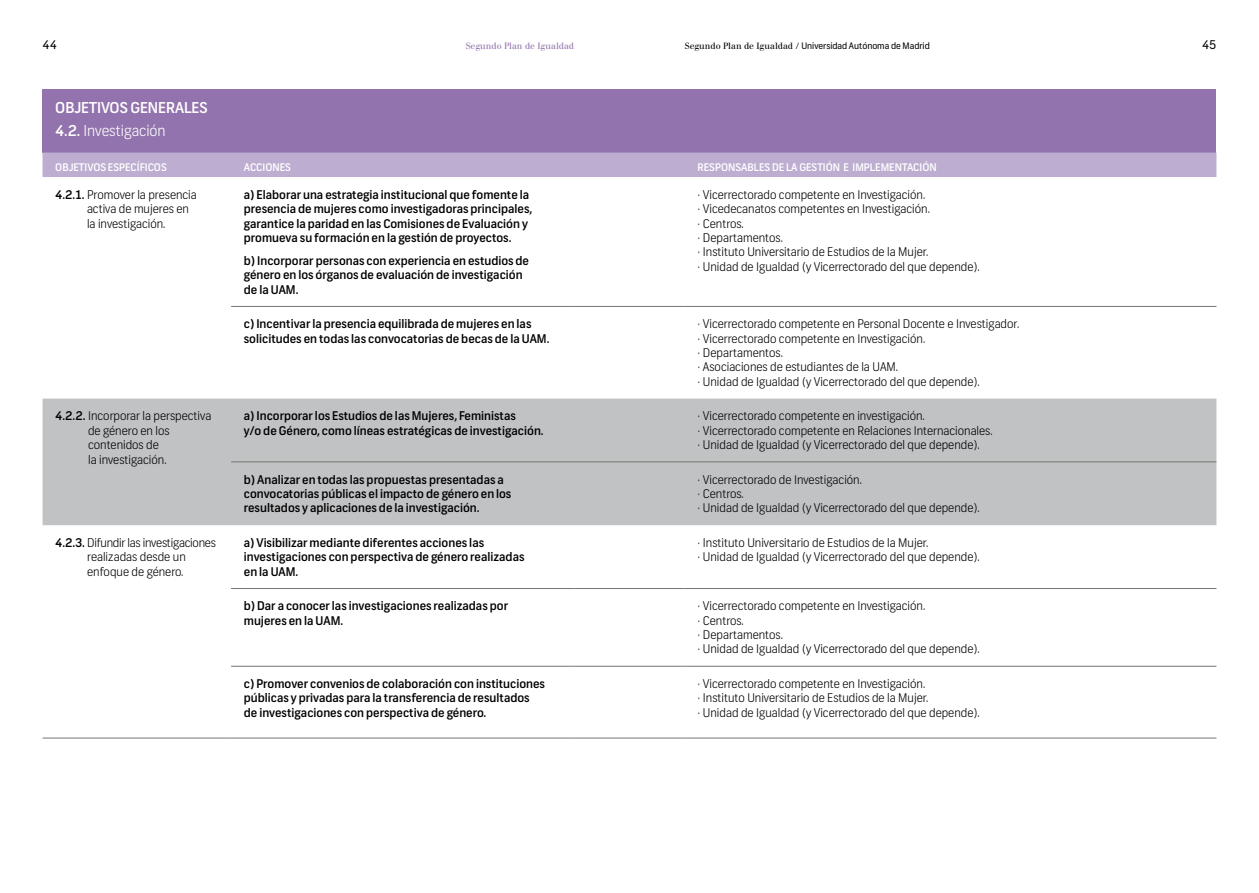
<style>
.page{position:relative;width:1259px;height:893px;background:#fff}
.page>*{position:absolute;margin:0;border:0;box-sizing:border-box;transform-origin:0 0}
.t1{font:500 15px/22.2px "Frank";color:#fff}
.t2{font:300 12px/14.4px "Frank";color:#000}
.t3{font:500 12px/14.4px "Frank";color:#000}
.t4{font:12px "Frank";color:#000}
.t5{font:500 10.5px "Frank";color:#fff}
.t6{font:9px "Frank";color:#000}
.t7{font:9px "Walbaum";color:#9273ad}
.s1{font-family:"Walbaum"}
.s2{font-weight:300}
.s3{font-weight:500}
</style>
<div class="page">
<div style="left:43px;top:89px;width:1173px;height:64px;background:#9273ad"></div>
<div style="left:43px;top:153px;width:1173px;height:24px;background:#bcadd1"></div>
<svg style="left:43px;top:398px;width:1173px;height:340px"></svg>
<div style="left:43px;top:399px;width:1173px;height:126px;background:#c1c2c4"></div>
<hr style="left:685px;top:306px;width:531px;height:1px;background:#77756f">
<hr style="left:231px;top:461px;width:343px;height:1px;background:#77756f">
<hr style="left:574px;top:461px;width:111px;height:1px;background:#77756f">
<hr style="left:685px;top:461px;width:531px;height:1px;background:#77756f">
<hr style="left:231px;top:588px;width:343px;height:1px;background:#77756f">
<hr style="left:574px;top:588px;width:111px;height:1px;background:#77756f">
<hr style="left:685px;top:588px;width:531px;height:1px;background:#77756f">
<hr style="left:231px;top:666px;width:343px;height:1px;background:#77756f">
<hr style="left:574px;top:666px;width:111px;height:1px;background:#77756f">
<hr style="left:685px;top:666px;width:531px;height:1px;background:#77756f">
<hr style="left:231px;top:306px;width:343px;height:1px;background:#77756f">
<hr style="left:574px;top:306px;width:111px;height:1px;background:#77756f">
<hr style="left:43px;top:738px;width:188px;height:1px;background:#77756f">
<hr style="left:231px;top:738px;width:343px;height:1px;background:#77756f">
<hr style="left:574px;top:738px;width:111px;height:1px;background:#77756f">
<hr style="left:685px;top:738px;width:531px;height:1px;background:#77756f">
<p class="t4" style="left:43px;top:38px;width:16px">44</p>
<p class="t7" style="left:466px;top:41px;width:110px">Segundo Plan de Igualdad</p>
<p class="t6" style="left:685px;top:41px;width:246px"><span class="s1">Segundo Plan de Igualdad /</span> Universidad Autónoma de Madrid</p>
<p class="t4" style="left:1202px;top:38px;width:16px">45</p>
<p class="t1" style="left:55px;top:97px;width:154px">OBJETIVOS GENERALES<br>4.2. <span class="s2">Investigación</span></p>
<p class="t5" style="left:55px;top:160px;width:113px">OBJETIVOS ESPECÍFICOS</p>
<p class="t5" style="left:244px;top:160px;width:49px">ACCIONES</p>
<p class="t5" style="left:697px;top:160px;width:241px">RESPONSABLES DE LA GESTIÓN E IMPLEMENTACIÓN</p>
<p class="t2" style="left:87px;top:187px;width:111px;text-indent:-32px"><span class="s3">4.2.1.</span> Promover la presencia activa de mujeres en la investigación.</p>
<p class="t3" style="left:244px;top:188px;width:290px">a) Elaborar una estrategia institucional que fomente la presencia de mujeres como investigadoras principales, garantice la paridad en las Comisiones de Evaluación y promueva su formación en la gestión de proyectos.</p>
<p class="t3" style="left:244px;top:254px;width:287px">b) Incorporar personas con experiencia en estudios de género en los órganos de evaluación de investigación de la UAM.</p>
<p class="t2" style="left:697px;top:187px;width:284px">· Vicerrectorado competente en Investigación.<br>· Vicedecanatos competentes en Investigación.<br>· Centros.<br>· Departamentos.<br>· Instituto Universitario de Estudios de la Mujer.<br>· Unidad de Igualdad (y Vicerrectorado del que depende).</p>
<p class="t3" style="left:244px;top:317px;width:307px">c) Incentivar la presencia equilibrada de mujeres en las solicitudes en todas las convocatorias de becas de la UAM.</p>
<p class="t2" style="left:697px;top:317px;width:323px">· Vicerrectorado competente en Personal Docente e Investigador. · Vicerrectorado competente en Investigación.<br>· Departamentos.<br>· Asociaciones de estudiantes de la UAM.<br>· Unidad de Igualdad (y Vicerrectorado del que depende).</p>
<p class="t2" style="left:88px;top:409px;width:125px;text-indent:-33px"><span class="s3">4.2.2.</span> Incorporar la perspectiva de género en los contenidos de<br>la investigación.</p>
<p class="t3" style="left:244px;top:409px;width:301px">a) Incorporar los Estudios de las Mujeres, Feministas<br>y/o de Género, como líneas estratégicas de investigación.</p>
<p class="t2" style="left:697px;top:409px;width:297px">· Vicerrectorado competente en investigación.<br>· Vicerrectorado competente en Relaciones Internacionales. · Unidad de Igualdad (y Vicerrectorado del que depende).</p>
<p class="t3" style="left:244px;top:473px;width:269px">b) Analizar en todas las propuestas presentadas a convocatorias públicas el impacto de género en los resultados y aplicaciones de la investigación.</p>
<p class="t2" style="left:697px;top:472px;width:284px">· Vicerrectorado de Investigación.<br>· Centros.<br>· Unidad de Igualdad (y Vicerrectorado del que depende).</p>
<p class="t2" style="left:55px;top:536px;width:162px;text-align:center"><span class="s3">4.2.3.</span> Difundir las investigaciones realizadas desde un<br>enfoque de género.</p>
<p class="t3" style="left:244px;top:536px;width:282px">a) Visibilizar mediante diferentes acciones las investigaciones con perspectiva de género realizadas en la UAM.</p>
<p class="t2" style="left:697px;top:536px;width:284px">· Instituto Universitario de Estudios de la Mujer.<br>· Unidad de Igualdad (y Vicerrectorado del que depende).</p>
<p class="t3" style="left:244px;top:599px;width:266px">b) Dar a conocer las investigaciones realizadas por mujeres en la UAM.</p>
<p class="t2" style="left:697px;top:599px;width:284px">· Vicerrectorado competente en Investigación.<br>· Centros.<br>· Departamentos.<br>· Unidad de Igualdad (y Vicerrectorado del que depende).</p>
<p class="t3" style="left:244px;top:677px;width:303px">c) Promover convenios de colaboración con instituciones públicas y privadas para la transferencia de resultados de investigaciones con perspectiva de género.</p>
<p class="t2" style="left:697px;top:677px;width:284px">· Vicerrectorado competente en Investigación.<br>· Instituto Universitario de Estudios de la Mujer.<br>· Unidad de Igualdad (y Vicerrectorado del que depende).</p>
</div>
